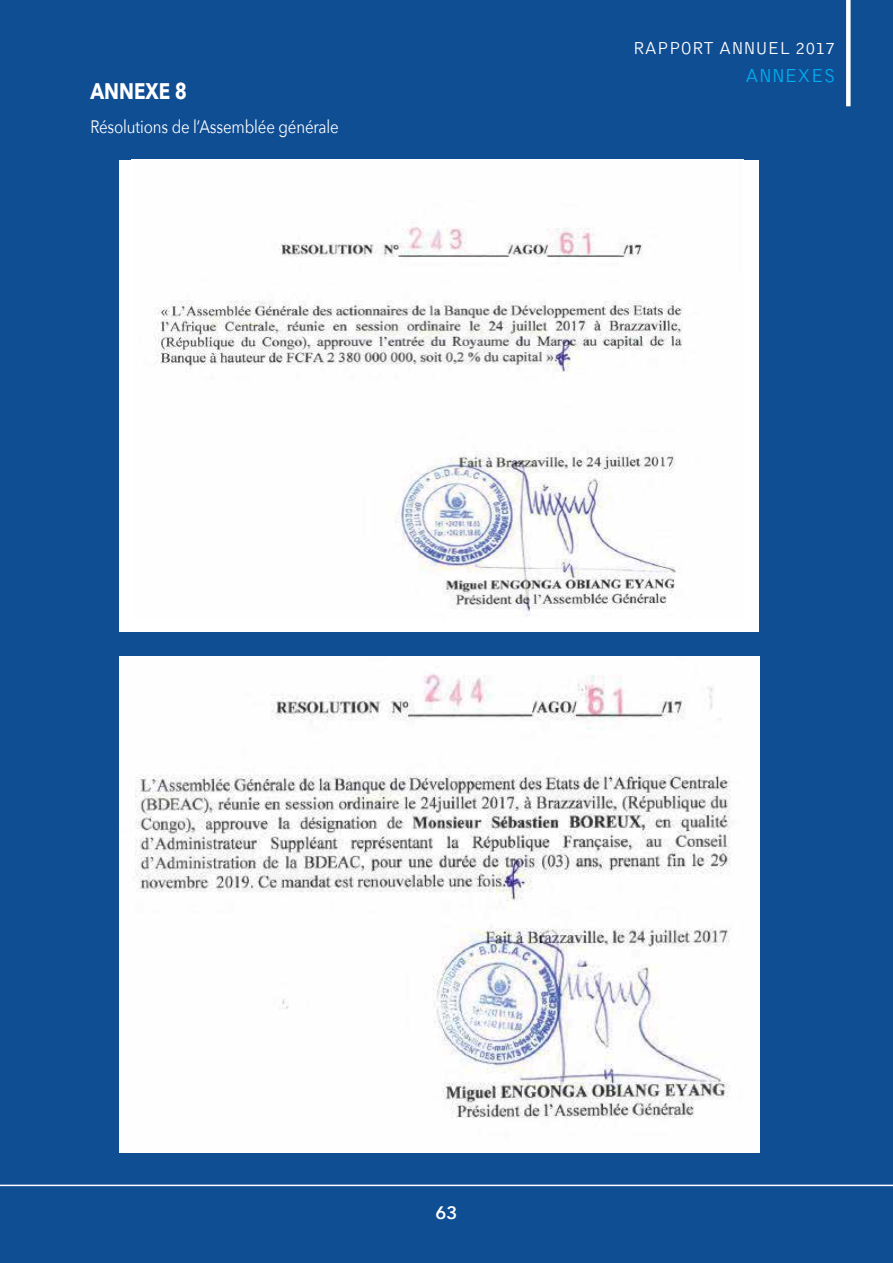
<style>
.page{position:relative;width:893px;height:1263px;background:#104e94}
.page>*{position:absolute;margin:0;border:0;box-sizing:border-box;transform-origin:0 0}
.t1{font:700 22.5px "Avenir Next";color:#fff;scale:.84 1}
.t2{font:300 19.5px "Bell Gothic Std";color:#00aeef}
.t3{font:18px "Avenir Next";letter-spacing:-.01em;color:#fff;scale:.84 1}
.t4{font:300 18px "Bell Gothic Std";color:#fff}
.t5{font:600 18px "Avenir Next";color:#fff}
</style>
<div class="page">
<div style="left:846px;top:0;width:5px;height:106px;background:#fff"></div>
<hr style="left:0;top:1184px;width:893px;height:2px;background:#fff">
<div style="left:119px;top:160px;width:640px;height:471px;background:#fff"></div>
<img style="left:154px;top:227px;width:529px;height:389px">
<img style="left:119px;top:656px;width:640px;height:496px">
<p class="t1" style="left:90px;top:71px;width:117px">ANNEXE 8</p>
<p class="t3" style="left:90px;top:112px;width:297px">Résolutions de l’Assemblée générale</p>
<p class="t4" style="left:633px;top:38px;width:204px">RAPPORT ANNUEL 2017</p>
<p class="t2" style="left:745px;top:66px;width:92px">ANNEXES</p>
<p class="t5" style="left:435px;top:1197px;width:23px">63</p>
</div>
